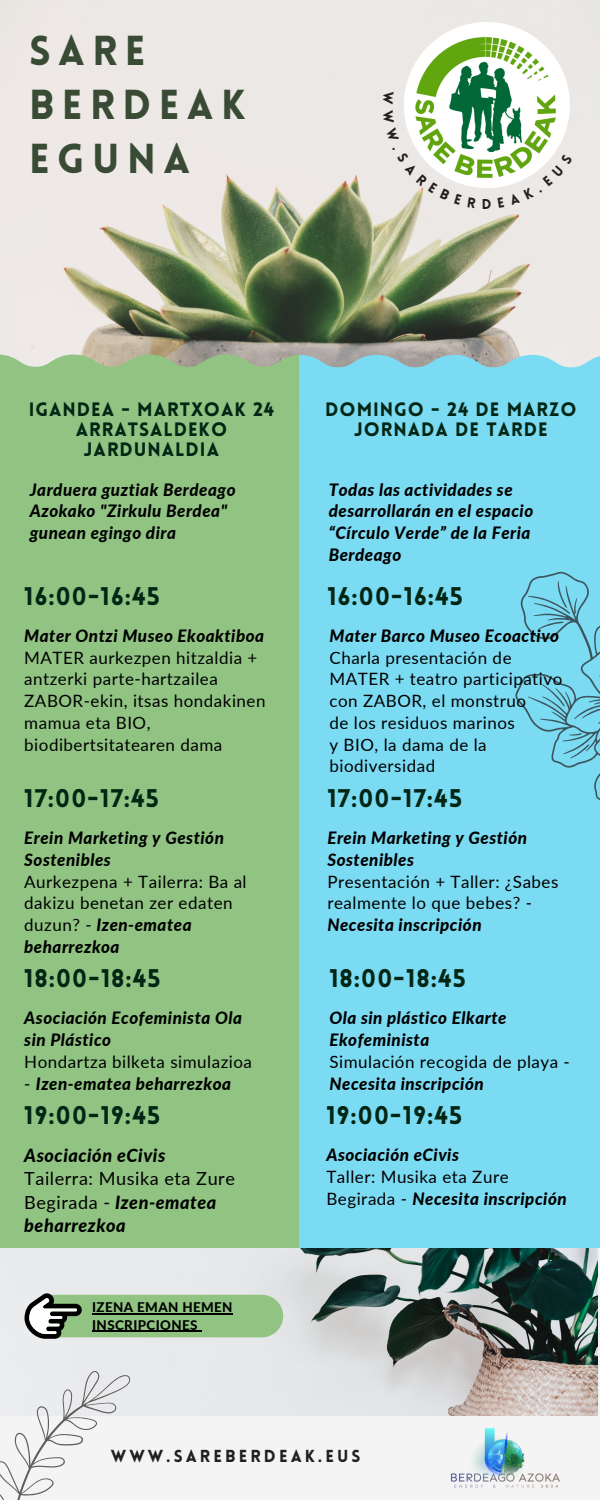
<style>
.page{position:relative;width:600px;height:1500px;background:#f4f4f4}
.page>*{position:absolute;margin:0;border:0;box-sizing:border-box;transform-origin:0 0}
.t1{font:900 40.9px/54px "Lovelo";letter-spacing:.18em;color:#394b34}
.t2{font:900 25px "Lovelo";letter-spacing:.05em;color:#022614}
.t3{font:900 19px/20.2px "Lovelo";letter-spacing:.05em;color:#022614;text-align:center}
.t4{font:18.1px/23.2px "Lato";letter-spacing:.03em;color:#000}
.t5{font:italic 800 18.1px "Lato";letter-spacing:.03em;color:#000}
.t6{font:17px/21.8px "Lato";letter-spacing:.03em;color:#000}
.t7{font:italic 800 17px/21.8px "Lato";letter-spacing:.03em;color:#000}
.t8{font:900 17px "Lovelo";letter-spacing:.18em;color:#231f20}
.t9{font:800 13.3px/17.1px "Lato";letter-spacing:.03em;color:#000}
.s1{font-weight:800;font-style:italic}
.s2{font-weight:400;font-style:normal}
</style>
<div class="page">
<img style="left:0;top:0;width:600px;height:355px">
<img style="left:0;top:1247px;width:598px;height:169px">
<div style="left:0;top:378px;width:316px;height:869px;background:#91c483"></div>
<div style="left:299px;top:379px;width:301px;height:869px;background:#7bdbf3"></div>
<svg style="left:0;top:355px;width:600px;height:54px"></svg>
<svg style="left:515px;top:571px;width:85px;height:229px"></svg>
<svg style="left:0;top:1346px;width:132px;height:154px"></svg>
<img style="left:404px;top:22px;width:166px;height:166px;border-radius:50%">
<svg style="left:25px;top:1293px;width:256px;height:46px;background:#8eb384"></svg>
<img style="left:436px;top:1410px;width:136px;height:78px">
<svg style="left:383px;top:91px;width:11px;height:13px"></svg>
<svg style="left:383px;top:110px;width:16px;height:32px"></svg>
<svg style="left:392px;top:148px;width:70px;height:57px"></svg>
<svg style="left:468px;top:197px;width:8px;height:11px"></svg>
<svg style="left:483px;top:198px;width:8px;height:10px"></svg>
<svg style="left:498px;top:154px;width:75px;height:54px"></svg>
<h1 class="t1" style="left:29px;top:28px;width:218px">SARE<br>BERDEAK<br>EGUNA</h1>
<p class="t3" style="left:29px;top:401px;width:247px">IGANDEA - MARTXOAK 24<br>ARRATSALDEKO<br>JARDUNALDIA</p>
<p class="t3" style="left:325px;top:401px;width:253px">DOMINGO - 24 DE MARZO<br>JORNADA DE TARDE</p>
<p class="t7" style="left:30px;top:478px;width:207px">Jarduera guztiak Berdeago<br>Azokako "Zirkulu Berdea" gunean egingo dira</p>
<p class="t7" style="left:329px;top:478px;width:206px">Todas las actividades se desarrollarán en el espacio “Círculo Verde” de la Feria<br>Berdeago</p>
<h2 class="t2" style="left:24px;top:586px;width:137px">16:00-16:45</h2>
<p class="t7" style="left:24px;top:624px;width:241px">Mater Ontzi Museo Ekoaktiboa</p>
<p class="t6" style="left:24px;top:646px;width:243px">MATER aurkezpen hitzaldia + antzerki parte-hartzailea<br>ZABOR-ekin, itsas hondakinen mamua eta BIO, biodibertsitatearen dama</p>
<h2 class="t2" style="left:24px;top:788px;width:136px">17:00-17:45</h2>
<p class="t7" style="left:24px;top:827px;width:201px">Erein Marketing y Gestión<br>Sostenibles</p>
<p class="t6" style="left:24px;top:870px;width:224px">Aurkezpena + Tailerra: Ba al dakizu benetan zer edaten duzun? - <span class="s1">Izen-ematea beharrezkoa</span></p>
<h2 class="t2" style="left:24px;top:969px;width:138px">18:00-18:45</h2>
<p class="t7" style="left:24px;top:1007px;width:219px">Asociación Ecofeminista Ola sin Plástico</p>
<p class="t6" style="left:24px;top:1050px;width:229px">Hondartza bilketa simulazioa</p>
<p class="t7" style="left:24px;top:1072px;width:208px"><span class="s2">-</span> Izen-ematea beharrezkoa</p>
<h2 class="t2" style="left:24px;top:1106px;width:137px">19:00-19:45</h2>
<p class="t5" style="left:24px;top:1144px;width:143px">Asociación eCivis</p>
<p class="t4" style="left:24px;top:1167px;width:212px">Tailerra: Musika eta Zure<br>Begirada - <span class="s1">Izen-ematea beharrezkoa</span></p>
<h2 class="t2" style="left:327px;top:586px;width:137px">16:00-16:45</h2>
<p class="t7" style="left:330px;top:624px;width:231px">Mater Barco Museo Ecoactivo</p>
<p class="t6" style="left:330px;top:646px;width:234px">Charla presentación de<br>MATER + teatro participativo con ZABOR, el monstruo<br>de los residuos marinos<br>y BIO, la dama de la biodiversidad</p>
<h2 class="t2" style="left:327px;top:788px;width:136px">17:00-17:45</h2>
<p class="t7" style="left:327px;top:827px;width:201px">Erein Marketing y Gestión<br>Sostenibles</p>
<p class="t6" style="left:327px;top:870px;width:233px">Presentación + Taller: ¿Sabes realmente lo que bebes? -</p>
<p class="t7" style="left:327px;top:914px;width:156px">Necesita inscripción</p>
<h2 class="t2" style="left:330px;top:969px;width:138px">18:00-18:45</h2>
<p class="t7" style="left:330px;top:1007px;width:178px">Ola sin plástico Elkarte<br>Ekofeminista</p>
<p class="t6" style="left:330px;top:1050px;width:242px">Simulación recogida de playa -</p>
<p class="t7" style="left:330px;top:1072px;width:156px">Necesita inscripción</p>
<h2 class="t2" style="left:326px;top:1106px;width:137px">19:00-19:45</h2>
<p class="t7" style="left:326px;top:1144px;width:134px">Asociación eCivis</p>
<p class="t6" style="left:326px;top:1166px;width:242px">Taller: Musika eta Zure<br>Begirada - <span class="s1">Necesita inscripción</span></p>
<p class="t9" style="left:92px;top:1299px;width:142px">IZENA EMAN HEMEN<br>INSCRIPCIONES</p>
<p class="t8" style="left:111px;top:1449px;width:251px">WWW.SAREBERDEAK.EUS</p>
</div>
